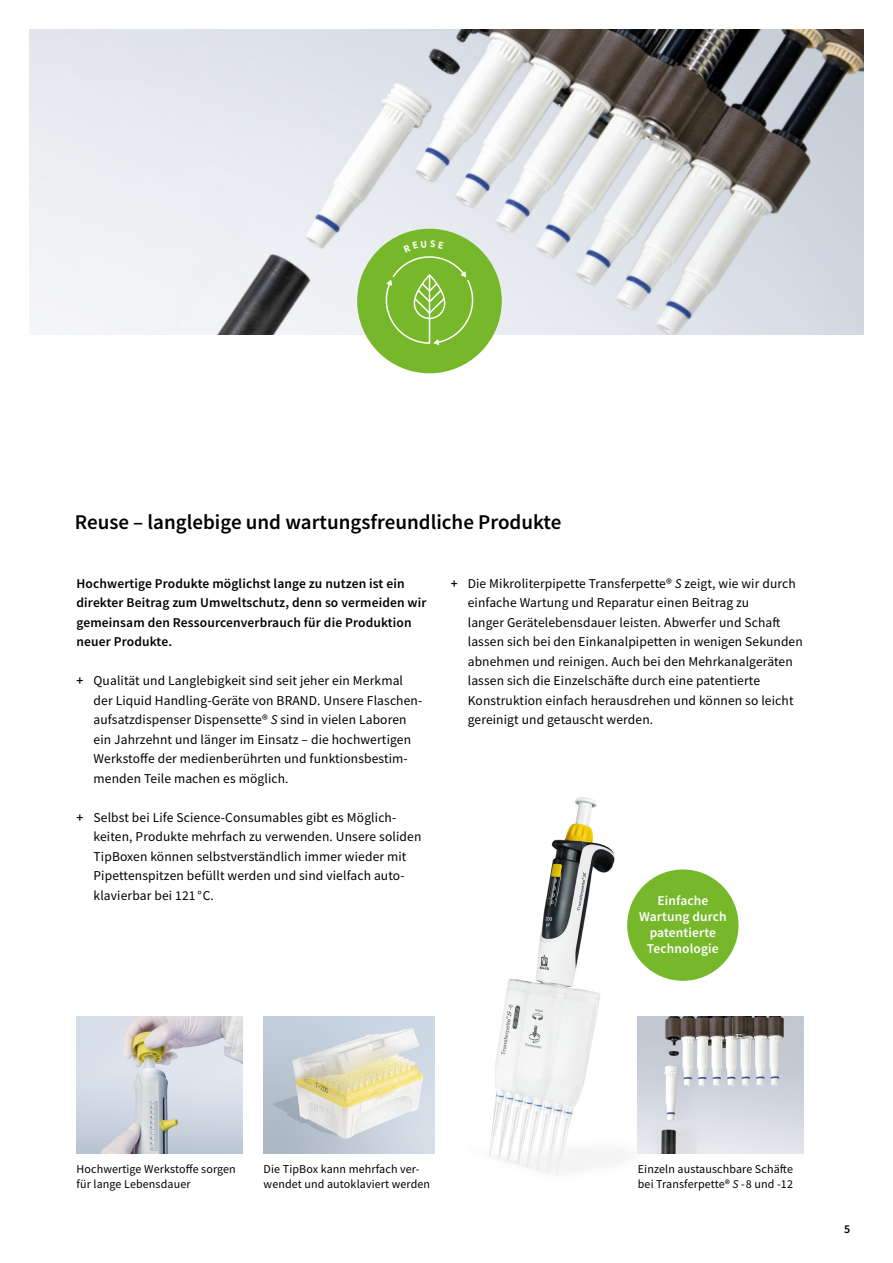
<style>
.page{position:relative;width:893px;height:1263px;background:#fff}
.page>*{position:absolute;margin:0;border:0;box-sizing:border-box;transform-origin:0 0}
.t1{font:600 21px "Source Sans Pro";color:#000}
.t2{font:13.5px/19.5px "Source Sans Pro";letter-spacing:.01em;color:#000}
.t3{font:600 13.5px/19.5px "Source Sans Pro";letter-spacing:.01em;color:#000}
.t4{font:600 13.5px/16px "Source Sans Pro";letter-spacing:.01em;color:#fff;text-align:center}
.t5{font:12px/15px "Source Sans Pro";letter-spacing:.01em;color:#000}
.t6{font:600 12px "Source Sans Pro";color:#000}
.s1{font-weight:600}
.s2{font-style:italic}
</style>
<div class="page">
<img style="left:30px;top:30px;width:833px;height:304px">
<div style="left:357px;top:229px;width:145px;height:144px;background:#76b82a;border-radius:50%"></div>
<img style="left:77px;top:1017px;width:165px;height:136px">
<img style="left:264px;top:1017px;width:171px;height:136px">
<img style="left:489px;top:797px;width:253px;height:379px">
<img style="left:638px;top:1017px;width:166px;height:136px">
<div style="left:627px;top:869px;width:111px;height:112px;background:#76b82a;border-radius:50%"></div>
<svg style="left:384px;top:240px;width:93px;height:105px"></svg>
<h1 class="t1" style="left:75px;top:509px;width:488px">Reuse – langlebige und wartungsfreundliche Produkte</h1>
<p class="t3" style="left:77px;top:573px;width:352px">Hochwertige Produkte möglichst lange zu nutzen ist ein direkter Beitrag zum Umweltschutz, denn so vermeiden wir gemeinsam den Ressourcenverbrauch für die Produktion neuer Produkte.</p>
<p class="t2" style="left:94px;top:671px;width:330px;text-indent:-17px"><span class="s1">+</span> Qualität und Langlebigkeit sind seit jeher ein Merkmal der Liquid Handling-Geräte von BRAND. Unsere Flaschen&shy;aufsatzdispenser Dispensette® <span class="s2">S</span> sind in vielen Laboren ein Jahrzehnt und länger im Einsatz – die hochwertigen Werkstoffe der medienberührten und funktionsbestim&shy;menden Teile machen es möglich.</p>
<p class="t2" style="left:94px;top:807px;width:329px;text-indent:-17px"><span class="s1">+</span> Selbst bei Life Science-Consumables gibt es Möglich&shy;keiten, Produkte mehrfach zu verwenden. Unsere soliden TipBoxen können selbstverständlich immer wieder mit Pipettenspitzen befüllt werden und sind vielfach auto&shy;klavierbar bei 121 °C.</p>
<p class="t2" style="left:468px;top:573px;width:337px;text-indent:-17px"><span class="s1">+</span> Die Mikroliterpipette Transferpette® <span class="s2">S</span> zeigt, wie wir durch einfache Wartung und Reparatur einen Beitrag zu<br>langer Gerätelebensdauer leisten. Abwerfer und Schaft lassen sich bei den Einkanalpipetten in wenigen Sekunden abnehmen und reinigen. Auch bei den Mehrkanalgeräten lassen sich die Einzelschäfte durch eine patentierte Konstruktion einfach herausdrehen und können so leicht gereinigt und getauscht werden.</p>
<p class="t4" style="left:639px;top:892px;width:89px">Einfache<br>Wartung durch patentierte<br>Technologie</p>
<p class="t5" style="left:77px;top:1161px;width:161px">Hochwertige Werkstoffe sorgen für lange Lebensdauer</p>
<p class="t5" style="left:264px;top:1161px;width:168px">Die TipBox kann mehrfach ver&shy;wendet und autoklaviert werden</p>
<p class="t5" style="left:638px;top:1161px;width:157px">Einzeln austauschbare Schäfte bei Transferpette® <span class="s2">S</span> -8 und -12</p>
<p class="t6" style="left:844px;top:1221px;width:8px">5</p>
</div>
